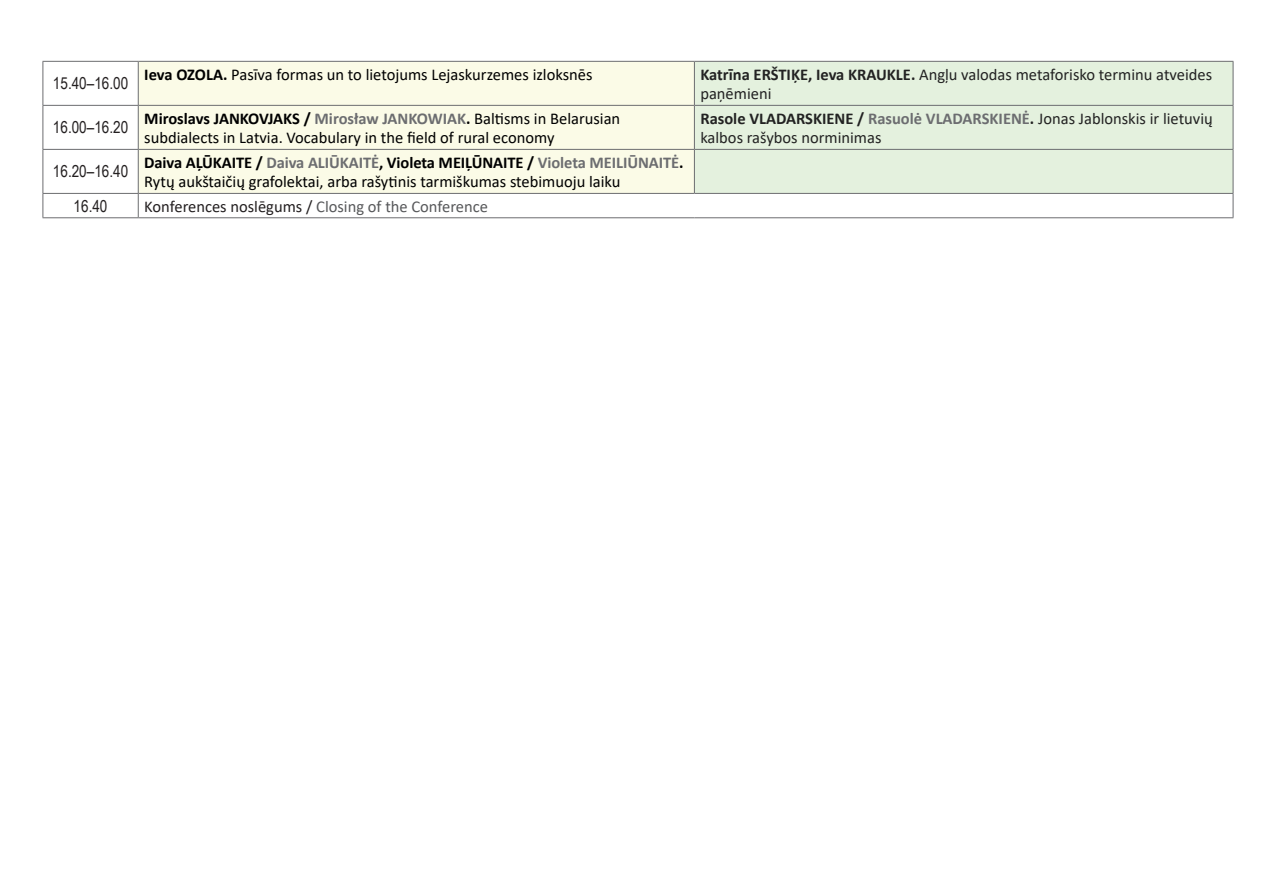
<style>
.page{position:relative;width:1276px;height:893px;background:#fff}
.page>*{position:absolute;margin:0;border:0;box-sizing:border-box;transform-origin:0 0}
.t1{font:16.5px/19.6px "Calibri";color:#000}
.t2{font:16.5px/19.6px "Calibri";color:#222}
.t3{font:16.5px "Calibri";color:#57585a}
.t4{font:16.5px "Arial Narrow";color:#231f20}
.s1{font-weight:700}
.s2{font-weight:700;color:#6c6d70}
.s3{color:#231f20}
</style>
<div class="page">
<div style="left:139px;top:62px;width:555px;height:131px;background:#fbfbe7"></div>
<div style="left:695px;top:62px;width:537px;height:131px;background:#e4f1de"></div>
<hr style="left:43px;top:61px;width:95px;height:1px;background:#6c6d70">
<hr style="left:43px;top:62px;width:1px;height:43px;background:#6c6d70">
<hr style="left:138px;top:61px;width:556px;height:1px;background:#6c6d70">
<hr style="left:138px;top:62px;width:1px;height:43px;background:#6c6d70">
<hr style="left:694px;top:61px;width:539px;height:1px;background:#6c6d70">
<hr style="left:694px;top:62px;width:1px;height:43px;background:#6c6d70">
<hr style="left:1232px;top:62px;width:1px;height:43px;background:#6c6d70">
<hr style="left:43px;top:105px;width:95px;height:1px;background:#6c6d70">
<hr style="left:43px;top:106px;width:1px;height:43px;background:#6c6d70">
<hr style="left:138px;top:105px;width:556px;height:1px;background:#6c6d70">
<hr style="left:138px;top:106px;width:1px;height:43px;background:#6c6d70">
<hr style="left:694px;top:105px;width:539px;height:1px;background:#6c6d70">
<hr style="left:694px;top:106px;width:1px;height:43px;background:#6c6d70">
<hr style="left:1232px;top:106px;width:1px;height:43px;background:#6c6d70">
<hr style="left:43px;top:149px;width:95px;height:1px;background:#6c6d70">
<hr style="left:43px;top:150px;width:1px;height:43px;background:#6c6d70">
<hr style="left:138px;top:149px;width:556px;height:1px;background:#6c6d70">
<hr style="left:138px;top:150px;width:1px;height:43px;background:#6c6d70">
<hr style="left:694px;top:149px;width:539px;height:1px;background:#6c6d70">
<hr style="left:694px;top:150px;width:1px;height:43px;background:#6c6d70">
<hr style="left:1232px;top:150px;width:1px;height:43px;background:#6c6d70">
<hr style="left:43px;top:193px;width:95px;height:1px;background:#6c6d70">
<svg style="left:43px;top:194px;width:1px;height:23px"></svg>
<hr style="left:138px;top:193px;width:556px;height:1px;background:#6c6d70">
<svg style="left:138px;top:194px;width:1px;height:23px"></svg>
<hr style="left:694px;top:193px;width:539px;height:1px;background:#6c6d70">
<svg style="left:1232px;top:194px;width:1px;height:23px"></svg>
<hr style="left:43px;top:217px;width:95px;height:1px;background:#6c6d70">
<hr style="left:138px;top:217px;width:556px;height:1px;background:#6c6d70">
<hr style="left:694px;top:217px;width:539px;height:1px;background:#6c6d70">
<p class="t4" style="left:53px;top:71px;width:77px">15.40–16.00</p>
<p class="t1" style="left:144px;top:64px;width:450px"><span class="s1">Ieva OZOLA.</span> Pasīva formas un to lietojums Lejaskurzemes izloksnēs</p>
<p class="t2" style="left:700px;top:64px;width:513px"><span class="s1">Katrīna ERŠTIĶE, Ieva KRAUKLE.</span> Angļu valodas metaforisko terminu atveides paņēmieni</p>
<p class="t4" style="left:53px;top:115px;width:77px">16.00–16.20</p>
<p class="t1" style="left:144px;top:108px;width:477px"><span class="s1">Miroslavs JANKOVJAKS /</span> <span class="s2">Mirosław JANKOWIAK</span><span class="s1">.</span> Baltisms in Belarusian subdialects in Latvia. Vocabulary in the field of rural economy</p>
<p class="t2" style="left:700px;top:108px;width:514px"><span class="s1">Rasole VLADARSKIENE /</span> <span class="s2">Rasuolė VLADARSKIENĖ</span><span class="s1">.</span> Jonas Jablonskis ir lietuvių kalbos rašybos norminimas</p>
<p class="t4" style="left:53px;top:159px;width:77px">16.20–16.40</p>
<p class="t1" style="left:144px;top:152px;width:541px"><span class="s1">Daiva AĻŪKAITE /</span> <span class="s2">Daiva ALIŪKAITĖ</span><span class="s1">, Violeta MEIĻŪNAITE /</span> <span class="s2">Violeta MEILIŪNAITĖ</span><span class="s1">.<br></span>Rytų aukštaičių grafolektai, arba rašytinis tarmiškumas stebimuoju laiku</p>
<p class="t4" style="left:74px;top:194px;width:35px">16.40</p>
<p class="t3" style="left:144px;top:195px;width:345px"><span class="s3">Konferences noslēgums /</span> Closing of the Conference</p>
</div>
